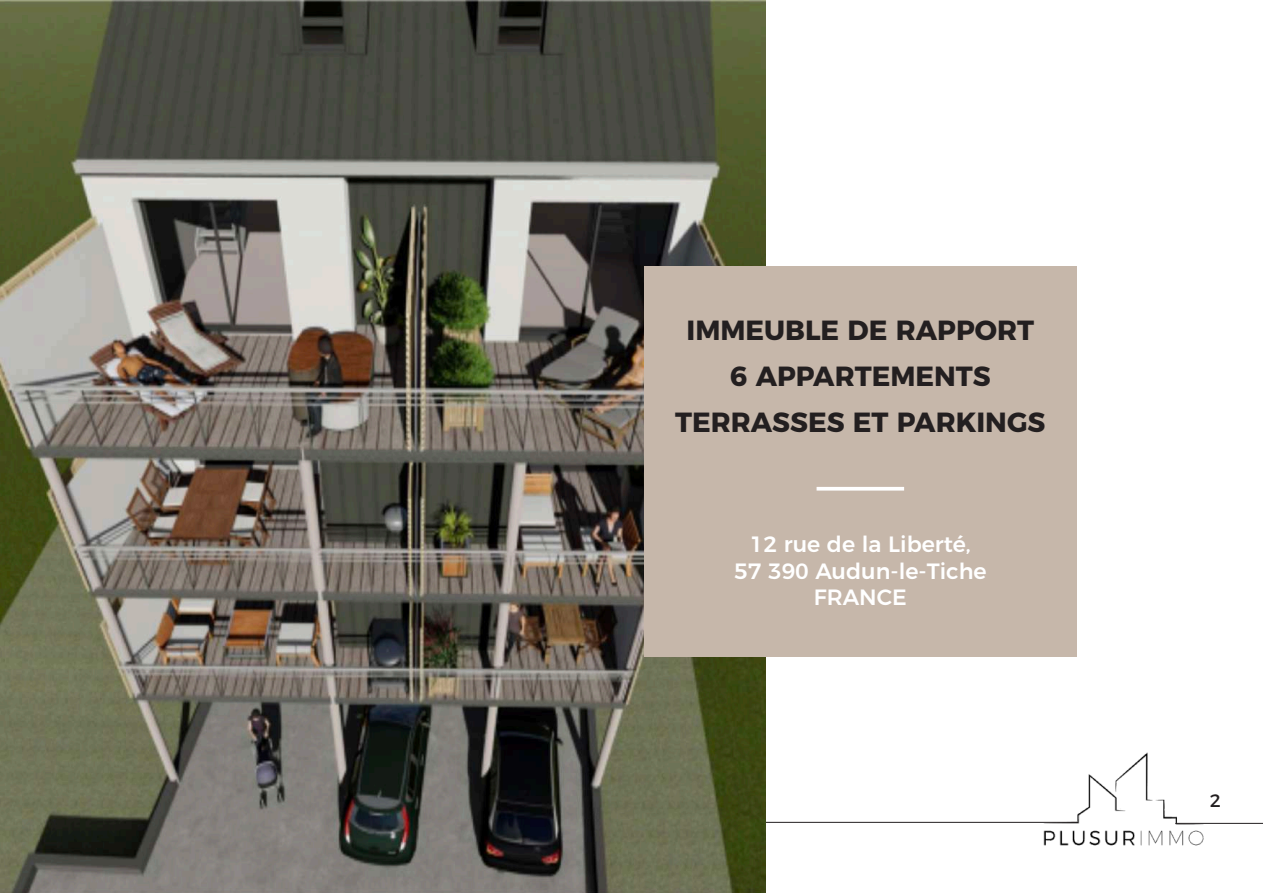
<style>
.page{position:relative;width:1263px;height:893px;background:#fff}
.page>*{position:absolute;margin:0;border:0;box-sizing:border-box;transform-origin:0 0}
.t1{font:700 27.75px/46.2px "Montserrat";color:#231f20;text-align:center}
.t2{font:500 22.2px/26.5px "Montserrat";color:#fff;text-align:center}
.t3{font:18px "Montserrat";color:#231f20}
</style>
<div class="page">
<img style="left:1040px;top:752px;width:169px;height:94px">
<hr style="left:0;top:822px;width:1078px;height:1px;background:#231f20">
<hr style="left:1175px;top:823px;width:88px;height:1px;background:#231f20">
<img style="left:0;top:0;width:765px;height:893px">
<div style="left:644px;top:266px;width:432px;height:391px;background:#c6b7aa"></div>
<svg style="left:816px;top:487px;width:88px;height:4px"></svg>
<p class="t1" style="left:675px;top:305px;width:372px">IMMEUBLE DE RAPPORT<br>6 APPARTEMENTS<br>TERRASSES ET PARKINGS</p>
<p class="t2" style="left:734px;top:529px;width:254px">12 rue de la Liberté,<br>57 390 Audun-le-Tiche<br>FRANCE</p>
<p class="t3" style="left:1210px;top:786px;width:13px">2</p>
</div>
